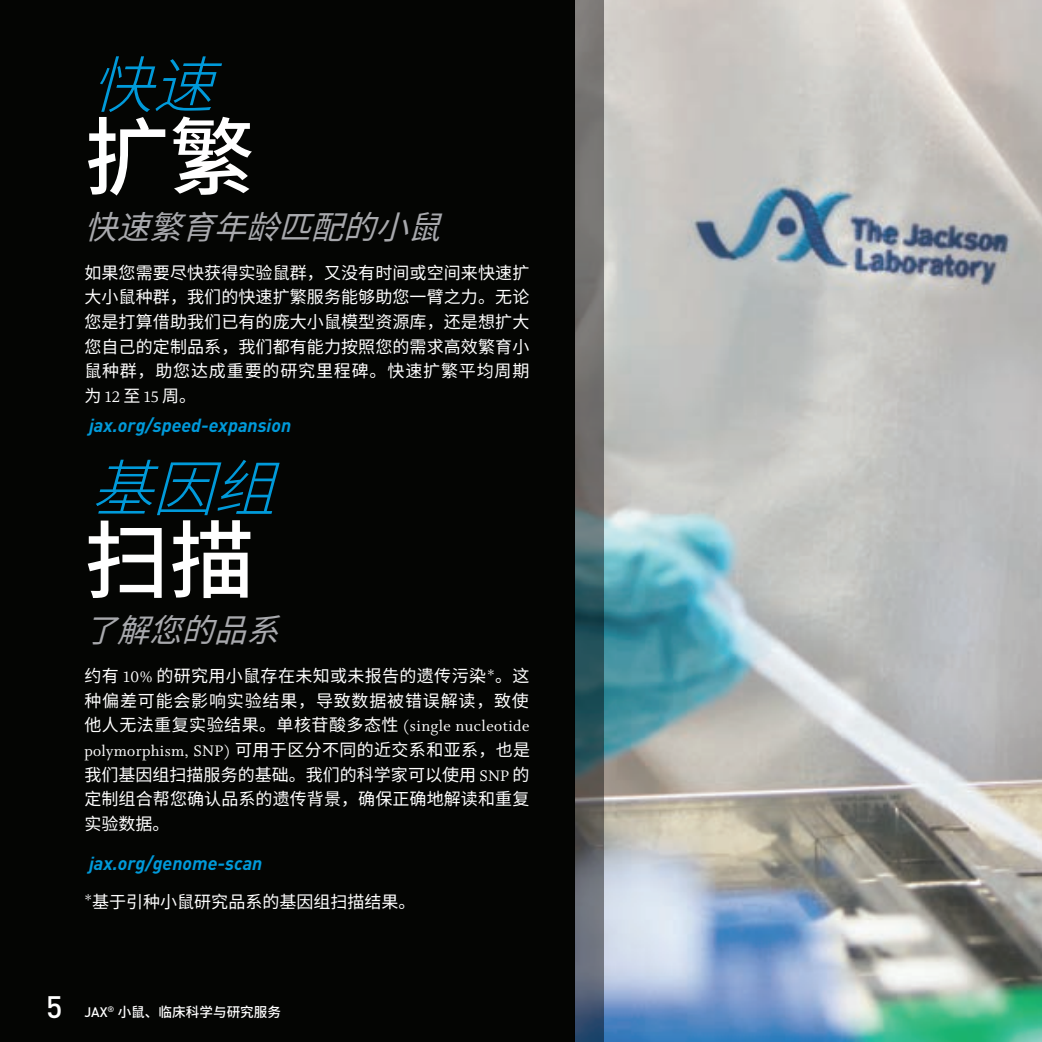
<style>
.page{position:relative;width:1042px;height:1042px;background:#fff}
.page>*{position:absolute;margin:0;border:0;box-sizing:border-box;transform-origin:0 0}
.t1{font:italic 300 61.25px "Source Han Sans CN";color:#009ada}
.t2{font:italic 32.38px "Source Han Sans CN";color:#a8a9ad}
.t3{font:500 30.62px "DINOT";color:#fff}
.t4{font:italic 700 18.72px "DINOT";color:#009ada}
.t5{font:16.97px/24.7px "Source Han Sans CN";letter-spacing:.005em;color:#fff;text-align:justify}
.t6{font:16.97px "Whitman Roman LF";letter-spacing:.02em;color:#fff}
.t7{font:500 13.65px "Source Han Sans CN";color:#fff}
.s1{font-family:"Whitman Roman LF"}
.s2{font-family:"Source Han Sans CN"}
.s3{font-family:"DINOT"}
</style>
<div class="page">
<img style="left:604px;top:0;width:438px;height:1042px">
<div style="left:0;top:0;width:574px;height:1042px;background:#040503"></div>
<svg style="left:88px;top:116px;width:164px;height:80px"></svg>
<svg style="left:88px;top:520px;width:162px;height:78px"></svg>
<svg style="left:574px;top:0;width:30px;height:1042px;background:#5a6568"></svg>
<h1 class="t1" style="left:91px;top:50px;width:171px">快速</h1>
<h2 class="t2" style="left:84px;top:208px;width:382px">快速繁育年龄匹配的小鼠</h2>
<p class="t5" style="left:84px;top:260px;width:446px">如果您需要尽快获得实验鼠群，又没有时间或空间来快速扩大小鼠种群，我们的快速扩繁服务能够助您一臂之力。无论您是打算借助我们已有的庞大小鼠模型资源库，还是想扩大您自己的定制品系，我们都有能力按照您的需求高效繁育小鼠种群，助您达成重要的研究里程碑。快速扩繁平均周期为 <span class="s1">12</span> 至 <span class="s1">15</span> 周。</p>
<p class="t4" style="left:89px;top:413px;width:204px">jax.org/speed-expansion</p>
<h1 class="t1" style="left:91px;top:454px;width:232px">基因组</h1>
<h2 class="t2" style="left:84px;top:612px;width:220px">了解您的品系</h2>
<p class="t5" style="left:84px;top:663px;width:446px">约有 <span class="s1">10%</span> 的研究用小鼠存在未知或未报告的遗传污染<span class="s1">*</span>。这种偏差可能会影响实验结果，导致数据被错误解读，致使他人无法重复实验结果。单核苷酸多态性 <span class="s1">(single nucleotide</span></p>
<p class="t6" style="left:84px;top:741px;width:447px">polymorphism, SNP) <span class="s2">可用于区分不同的近交系和亚系，也是</span></p>
<p class="t5" style="left:84px;top:762px;width:446px">我们基因组扫描服务的基础。我们的科学家可以使用 <span class="s1">SNP</span> 的定制组合帮您确认品系的遗传背景，确保正确地解读和重复实验数据。</p>
<p class="t4" style="left:89px;top:851px;width:175px">jax.org/genome-scan</p>
<p class="t5" style="left:84px;top:890px;width:333px"><sup>*</sup>基于引种小鼠研究品系的基因组扫描结果。</p>
<h3 class="t3" style="left:46px;top:987px;width:18px">5</h3>
<p class="t7" style="left:84px;top:1004px;width:198px"><span class="s3">JAX</span><sup>®</sup> 小鼠、临床科学与研究服务</p>
</div>
